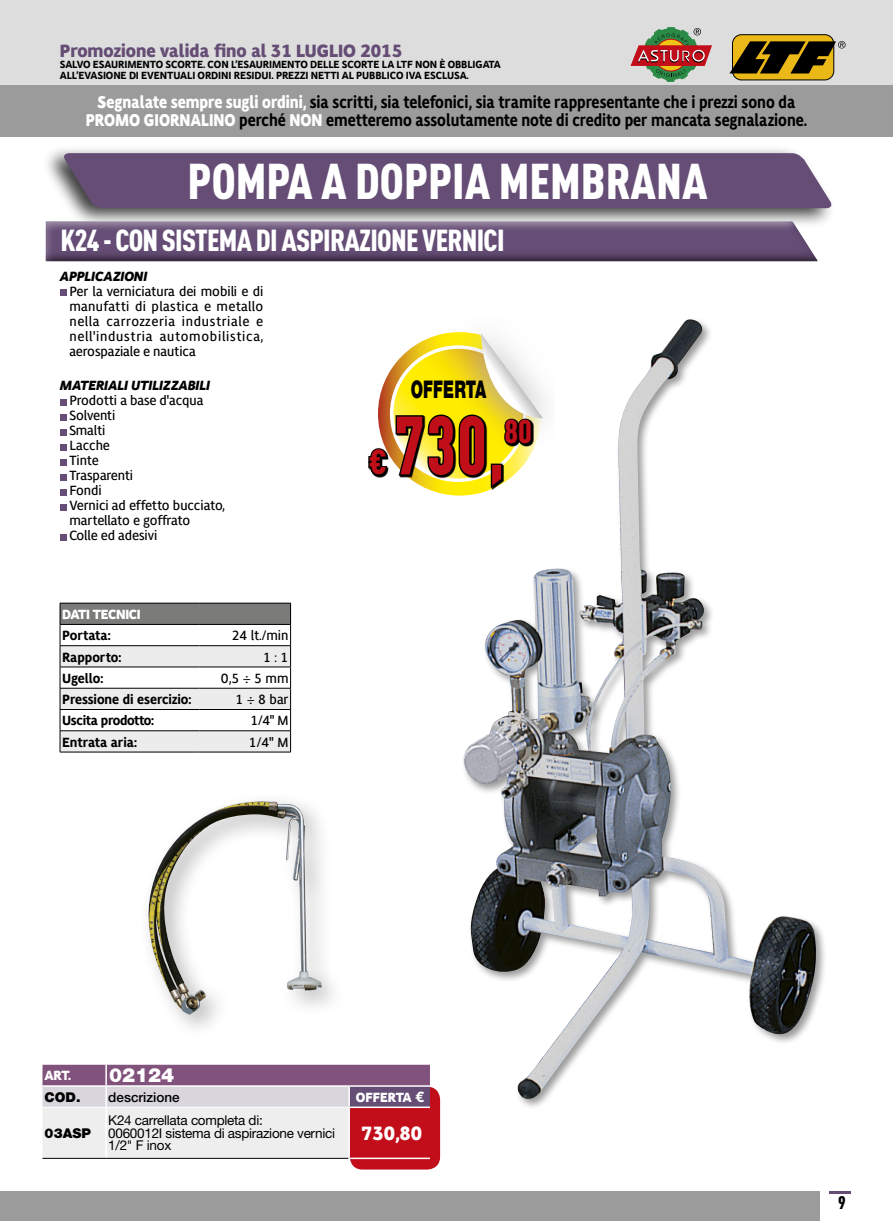
<style>
.page{position:relative;width:893px;height:1221px;background:#fff}
.page>*{position:absolute;margin:0;border:0;box-sizing:border-box;transform-origin:0 0}
.t1{font:900 81.15px "DIN Cond";color:#c00f19;scale:.85 1}
.t2{font:900 49.5px "DIN Cond";color:#fff}
.t3{font:900 34.35px "DIN Cond";color:#c00f19}
.t4{font:900 32.55px "DIN Cond";color:#c00f19}
.t5{font:900 30px "DIN Cond";letter-spacing:-.025em;color:#fff}
.t6{font:900 24.45px "Helvetica Neue LT Std";letter-spacing:.01em;color:#000;scale:.64 1}
.t7{font:900 19.5px "Migration Sans ITC Std";color:#fff}
.t8{font:900 19.5px "Helvetica Neue LT Std";color:#fff}
.t9{font:900 18px "Migration Sans ITC Std";color:#654d75}
.t10{font:900 18px "DIN Cond";color:#000}
.t11{font:700 17.25px/18px "Migration Sans ITC Std";color:#000;text-align:center;scale:.9 1}
.t12{font:13.5px/15px "Migration Sans ITC Std";color:#000;text-align:justify}
.t13{font:13.5px/12.8px "Helvetica Neue LT Std";letter-spacing:-.02em;color:#000}
.t14{font:700 13.5px "Migration Sans ITC Std";color:#000}
.t15{font:italic 900 13.5px "Migration Sans ITC Std";color:#000}
.t16{font:900 13.5px "Migration Sans ITC Std";letter-spacing:-.025em;color:#fff}
.t17{font:700 13.5px "Migration Sans ITC Std";letter-spacing:-.025em;color:#000}
.t18{font:500 13.5px "Helvetica Neue LT Std";color:#000}
.t19{font:900 13.5px "Helvetica Neue LT Std";color:#000}
.t20{font:900 13.5px "Migration Sans ITC Std";color:#fff}
.t21{font:700 10.5px/11.2px "Migration Sans ITC Std";letter-spacing:-.01em;color:#000}
.s1{font-weight:900;color:#fff}
.s2{font-family:"Helvetica Neue LT Std"}
.s3{font-size:62.4px}
.s4{font-weight:700;font-size:15px}
</style>
<div class="page">
<div style="left:0;top:0;width:893px;height:137px;background:#ddd"></div>
<div style="left:0;top:86px;width:893px;height:51px;background:#9c9b9b"></div>
<div style="left:732px;top:35px;width:102px;height:45px;background:#eab817;border-radius:9px"></div>
<div style="left:732px;top:34px;width:102px;height:46px;border:1px solid #000;border-radius:9px"></div>
<svg style="left:730px;top:41px;width:115px;height:32px"></svg>
<hr style="left:829px;top:1191px;width:21px;height:2px;background:#654d75">
<div style="left:0;top:1191px;width:820px;height:29px;background:#9c9b9b"></div>
<svg style="left:631px;top:27px;width:81px;height:55px"></svg>
<div style="left:42px;top:145px;width:794px;height:84px;background:#000;opacity:.75"></div>
<div style="left:61px;top:153px;width:773px;height:55px;background:#654d75"></div>
<div style="left:60px;top:289px;width:6px;height:7px;background:#654d75"></div>
<svg style="left:60px;top:399px;width:6px;height:6px"></svg>
<svg style="left:60px;top:414px;width:6px;height:6px"></svg>
<svg style="left:60px;top:429px;width:6px;height:6px"></svg>
<svg style="left:60px;top:444px;width:6px;height:6px"></svg>
<svg style="left:60px;top:459px;width:6px;height:6px"></svg>
<svg style="left:60px;top:474px;width:6px;height:6px"></svg>
<svg style="left:60px;top:489px;width:6px;height:6px"></svg>
<svg style="left:60px;top:504px;width:6px;height:6px"></svg>
<svg style="left:60px;top:534px;width:6px;height:6px"></svg>
<img style="left:148px;top:801px;width:174px;height:213px">
<svg style="left:60px;top:603px;width:231px;height:148px"></svg>
<hr style="left:60px;top:751px;width:140px;height:1px;background:#000">
<hr style="left:200px;top:751px;width:91px;height:1px;background:#000">
<div style="left:45px;top:218px;width:775px;height:44px;background:#000;opacity:.75"></div>
<img style="left:463px;top:322px;width:354px;height:778px">
<div style="left:350px;top:1086px;width:90px;height:83px;background:#c20e1a;border-radius:13px"></div>
<svg style="left:43px;top:1064px;width:387px;height:93px;background:#c8bac8"></svg>
<div style="left:349px;top:1107px;width:81px;height:51px;background:#c20e1a"></div>
<hr style="left:105px;top:1064px;width:2px;height:21px;background:#fff">
<hr style="left:43px;top:1085px;width:63px;height:1px;background:#fff">
<hr style="left:106px;top:1085px;width:243px;height:1px;background:#fff">
<hr style="left:105px;top:1086px;width:2px;height:21px;background:#fff">
<hr style="left:349px;top:1085px;width:81px;height:1px;background:#fff">
<hr style="left:348px;top:1086px;width:2px;height:20px;background:#fff">
<hr style="left:105px;top:1107px;width:2px;height:51px;background:#fff">
<hr style="left:348px;top:1106px;width:82px;height:1px;background:#fff">
<hr style="left:348px;top:1107px;width:2px;height:50px;background:#fff">
<hr style="left:43px;top:1106px;width:63px;height:1px;background:#fff">
<hr style="left:106px;top:1106px;width:242px;height:1px;background:#fff">
<hr style="left:43px;top:1157px;width:63px;height:1px;background:#000">
<hr style="left:106px;top:1157px;width:242px;height:1px;background:#000">
<hr style="left:348px;top:1157px;width:82px;height:1px;background:#fff">
<img style="left:463px;top:322px;width:91px;height:137px">
<svg style="left:368px;top:327px;width:178px;height:173px"></svg>
<h3 class="t9" style="left:60px;top:40px;width:344px">Promozione valida fino al 31 LUGLIO 2015</h3>
<p class="t21" style="left:60px;top:59px;width:442px">SALVO ESAURIMENTO SCORTE. CON L’ESAURIMENTO DELLE SCORTE LA LTF NON È OBBLIGATA<br>ALL’EVASIONE DI EVENTUALI ORDINI RESIDUI. PREZZI NETTI AL PUBBLICO IVA ESCLUSA.</p>
<p class="t11" style="left:86px;top:93px;width:803px"><span class="s1">Segnalate sempre sugli ordini,</span> sia scritti, sia telefonici, sia tramite rappresentante che i prezzi sono da<br><span class="s1">PROMO GIORNALINO</span> perché <span class="s1">NON</span> emetteremo assolutamente note di credito per mancata segnalazione.</p>
<h2 class="t2" style="left:188px;top:150px;width:522px">POMPA A DOPPIA MEMBRANA</h2>
<h3 class="t5" style="left:60px;top:221px;width:446px">K24 - CON SISTEMA DI ASPIRAZIONE VERNICI</h3>
<p class="t15" style="left:60px;top:268px;width:89px">APPLICAZIONI</p>
<p class="t12" style="left:69px;top:284px;width:195px">Per la verniciatura dei mobili e di manufatti di plastica e metallo nella carrozzeria industriale e nell'industria automobilistica, aerospaziale e nautica</p>
<p class="t15" style="left:60px;top:378px;width:152px">MATERIALI UTILIZZABILI</p>
<p class="t12" style="left:69px;top:393px;width:157px;text-align:left">Prodotti a base d'acqua<br>Solventi<br>Smalti<br>Lacche<br>Tinte<br>Trasparenti<br>Fondi<br>Vernici ad effetto bucciato, martellato e goffrato<br>Colle ed adesivi</p>
<p class="t16" style="left:62px;top:606px;width:80px">DATI TECNICI</p>
<p class="t14" style="left:62px;top:628px;width:50px">Portata:</p>
<p class="t12" style="left:232px;top:628px;width:58px">24 lt./min</p>
<p class="t14" style="left:62px;top:649px;width:61px">Rapporto:</p>
<p class="t12" style="left:263px;top:649px;width:27px">1 : 1</p>
<p class="t14" style="left:62px;top:670px;width:43px">Ugello:</p>
<p class="t12" style="left:221px;top:671px;width:69px">0,5 <span class="s2">÷</span> 5 mm</p>
<p class="t14" style="left:62px;top:691px;width:131px">Pressione di esercizio:</p>
<p class="t12" style="left:235px;top:692px;width:55px">1 <span class="s2">÷</span> 8 bar</p>
<p class="t17" style="left:62px;top:713px;width:94px">Uscita prodotto:</p>
<p class="t12" style="left:251px;top:713px;width:39px">1/4" M</p>
<p class="t14" style="left:62px;top:734px;width:76px">Entrata aria:</p>
<p class="t12" style="left:249px;top:734px;width:41px">1/4" M</p>
<h3 class="t3" style="left:369px;top:440px;width:20px">€</h3>
<h3 class="t6" style="left:411px;top:375px;width:120px">OFFERTA</h3>
<h1 class="t1" style="left:395px;top:394px;width:130px">730<span class="s3">,</span></h1>
<h3 class="t4" style="left:504px;top:411px;width:29px">80</h3>
<p class="t16" style="left:45px;top:1067px;width:28px">ART.</p>
<h3 class="t8" style="left:109px;top:1063px;width:67px">02124</h3>
<p class="t19" style="left:45px;top:1088px;width:38px">COD.</p>
<p class="t18" style="left:108px;top:1088px;width:73px">descrizione</p>
<p class="t20" style="left:356px;top:1089px;width:70px">OFFERTA <span class="s4">€</span></p>
<p class="t19" style="left:45px;top:1124px;width:48px">03ASP</p>
<p class="t13" style="left:108px;top:1113px;width:228px">K24 carrellata completa di:<br>0060012I sistema di aspirazione vernici<br>1/2" F inox</p>
<h3 class="t7" style="left:361px;top:1122px;width:62px">730,80</h3>
<h3 class="t10" style="left:838px;top:1190px;width:9px">9</h3>
</div>
